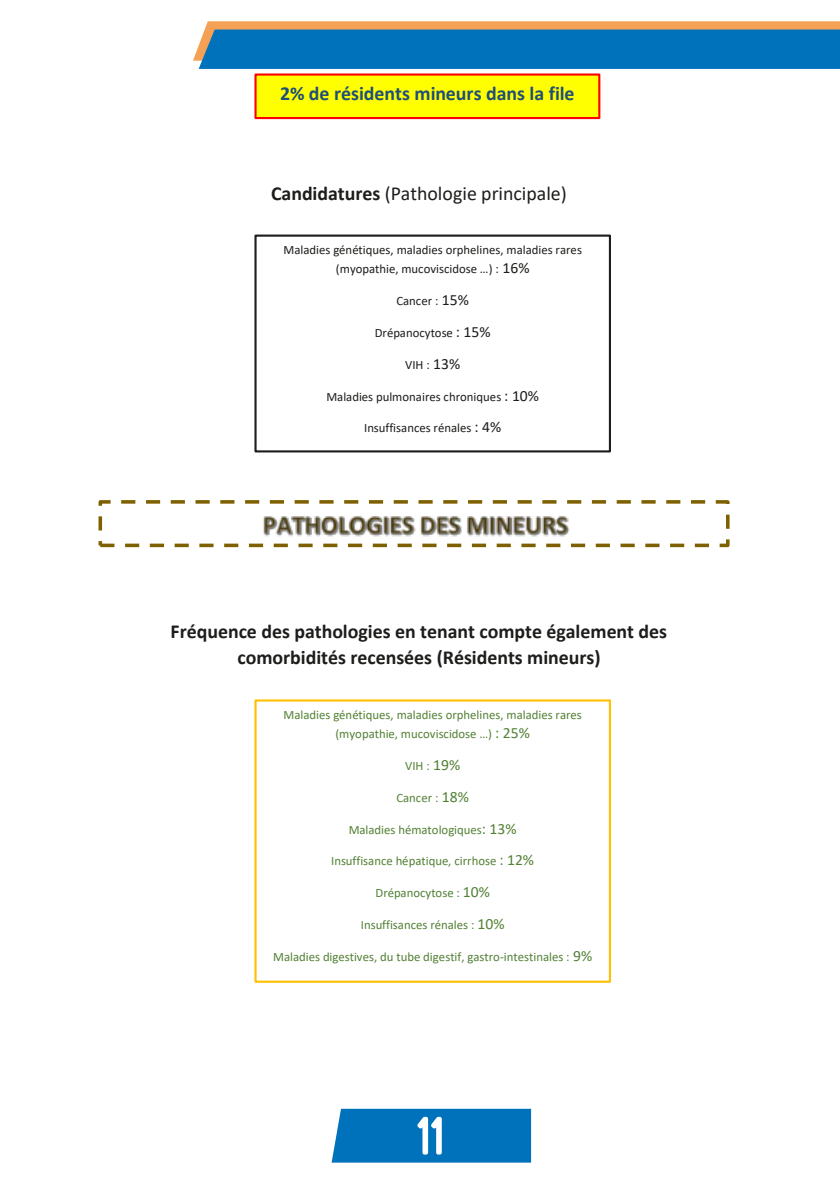
<style>
.page{position:relative;width:840px;height:1191px;background:#fff}
.page>*{position:absolute;margin:0;border:0;box-sizing:border-box;transform-origin:0 0}
.t1{font:800 56px "Ostrich Sans";color:#fff}
.t2{font:700 19.8px/26px "Calibri";color:#1d1d1b;text-align:center}
.t3{font:19.8px "Calibri";color:#1d1d1b}
.t4{font:700 19.8px "Calibri";color:#1f4e79}
.t5{font:12.8px/19.2px "Calibri";color:#538135;text-align:center}
.t6{font:12.8px/19.2px "Calibri";color:#1d1d1b;text-align:center}
.s1{font-weight:700}
.s2{font-size:15.6px}
</style>
<div class="page">
<div style="left:331px;top:1108px;width:199px;height:54px;background:#0072bc"></div>
<svg style="left:193px;top:21px;width:646px;height:48px;background:#307daa"></svg>
<div style="left:255px;top:75px;width:344px;height:43px;background:#ff0"></div>
<div style="left:254px;top:73px;width:346px;height:46px;border:2px solid #f00"></div>
<div style="left:98px;top:500px;width:631px;height:47px;border:4px dashed #7f6000"></div>
<img style="left:101px;top:508px;width:624px;height:31px">
<div style="left:254px;top:234px;width:356px;height:218px;border:2px solid #1d1d1b"></div>
<div style="left:254px;top:699px;width:356px;height:283px;border:2px solid #ffc000"></div>
<h2 class="t4" style="left:280px;top:79px;width:296px">2% de résidents mineurs dans la file</h2>
<h2 class="t3" style="left:271px;top:180px;width:297px"><span class="s1">Candidatures</span> (Pathologie principale)</h2>
<p class="t6" style="left:283px;top:240px;width:300px">Maladies génétiques, maladies orphelines, maladies rares (myopathie, mucoviscidose …) : <span class="s2">16%</span></p>
<p class="t6" style="left:396px;top:291px;width:74px">Cancer : <span class="s2">15%</span></p>
<p class="t6" style="left:374px;top:323px;width:117px">Drépanocytose <span class="s2">: 15%</span></p>
<p class="t6" style="left:405px;top:354px;width:57px">VIH : <span class="s2">13%</span></p>
<p class="t6" style="left:326px;top:386px;width:214px">Maladies pulmonaires chroniques <span class="s2">: 10%</span></p>
<p class="t6" style="left:364px;top:418px;width:139px">Insuffisances rénales <span class="s2">: 4%</span></p>
<h2 class="t2" style="left:170px;top:617px;width:497px">Fréquence des pathologies en tenant compte également des comorbidités recensées (Résidents mineurs)</h2>
<p class="t5" style="left:283px;top:705px;width:299px">Maladies génétiques, maladies orphelines, maladies rares (myopathie, mucoviscidose …) <span class="s2">: 25%</span></p>
<p class="t5" style="left:405px;top:755px;width:57px">VIH : <span class="s2">19%</span></p>
<p class="t5" style="left:396px;top:787px;width:74px">Cancer : <span class="s2">18%</span></p>
<p class="t5" style="left:348px;top:819px;width:169px">Maladies hématologiques<span class="s2">: 13%</span></p>
<p class="t5" style="left:331px;top:851px;width:204px">Insuffisance hépatique, cirrhose <span class="s2">: 12%</span></p>
<p class="t5" style="left:375px;top:883px;width:116px">Drépanocytose : <span class="s2">10%</span></p>
<p class="t5" style="left:360px;top:915px;width:145px">Insuffisances rénales : <span class="s2">10%</span></p>
<p class="t5" style="left:273px;top:946px;width:320px">Maladies digestives, du tube digestif, gastro-intestinales : <span class="s2">9%</span></p>
<h1 class="t1" style="left:417px;top:1106px;width:29px">11</h1>
</div>
